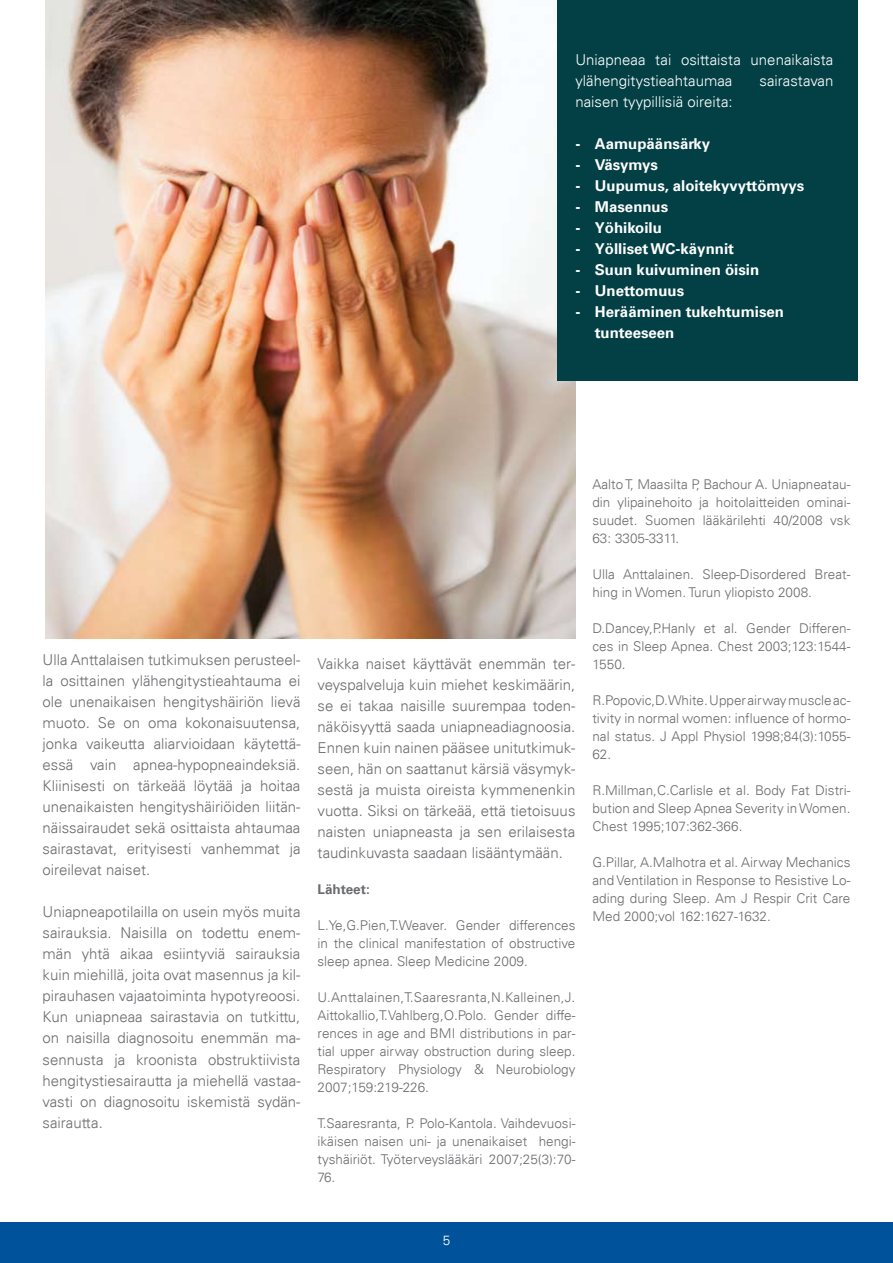
<style>
.page{position:relative;width:893px;height:1263px;background:#fff}
.page>*{position:absolute;margin:0;border:0;box-sizing:border-box;transform-origin:0 0}
.t1{font:300 15px/21px "Univers LT";color:#6b6c6f;text-align:justify}
.t2{font:700 15px/21px "Univers LT";color:#fff}
.t3{font:300 15px/21px "Univers LT";color:#fff}
.t4{font:300 13.5px/18px "Univers LT";color:#6b6c6f;text-align:justify}
.t5{font:700 13.5px "Univers LT";color:#6b6c6f}
.t6{font:300 13.5px "Univers LT";color:#fff}
</style>
<div class="page">
<img style="left:45px;top:0;width:530px;height:638px">
<div style="left:0;top:1222px;width:893px;height:41px;background:#00539b"></div>
<div style="left:557px;top:0;width:300px;height:381px;background:#034045"></div>
<p class="t3" style="left:575px;top:49px;width:259px">Uniapneaa tai osittaista unenaikaista ylähengitystieahtaumaa</p>
<p class="t3" style="left:760px;top:70px;width:75px">sairastavan</p>
<p class="t3" style="left:575px;top:91px;width:159px">naisen tyypillisiä oireita:</p>
<p class="t2" style="left:575px;top:133px;width:136px">- Aamupäänsärky</p>
<p class="t2" style="left:575px;top:154px;width:84px">- Väsymys</p>
<p class="t2" style="left:575px;top:175px;width:230px">- Uupumus, aloitekyvyttömyys</p>
<p class="t2" style="left:575px;top:196px;width:94px">- Masennus</p>
<p class="t2" style="left:575px;top:217px;width:88px">- Yöhikoilu</p>
<p class="t2" style="left:575px;top:238px;width:160px">- Yölliset WC-käynnit</p>
<p class="t2" style="left:575px;top:259px;width:185px">- Suun kuivuminen öisin</p>
<p class="t2" style="left:575px;top:280px;width:110px">- Unettomuus</p>
<p class="t2" style="left:595px;top:301px;width:191px;text-indent:-20px">- Herääminen tukehtumisen tunteeseen</p>
<p class="t1" style="left:43px;top:650px;width:259px">Ulla Anttalaisen tutkimuksen perusteel&shy;la osittainen ylähengitystieahtauma ei ole unenaikaisen hengityshäiriön lievä muoto. Se on oma kokonaisuutensa, jonka vaikeutta aliarvioidaan käytettä&shy;essä vain apnea-hypopneaindeksiä.<br>Kliinisesti on tärkeää löytää ja hoitaa unenaikaisten hengityshäiriöiden liitän&shy;näissairaudet sekä osittaista ahtaumaa sairastavat, erityisesti vanhemmat ja oireilevat naiset.</p>
<p class="t1" style="left:43px;top:902px;width:259px">Uniapneapotilailla on usein myös muita sairauksia. Naisilla on todettu enem&shy;män yhtä aikaa esiintyviä sairauksia kuin miehillä, joita ovat masennus ja kil&shy;pirauhasen vajaatoiminta hypotyreoosi.<br>Kun uniapneaa sairastavia on tutkittu, on naisilla diagnosoitu enemmän ma&shy;sennusta ja kroonista obstruktiivista hengitystiesairautta ja miehellä vastaa&shy;vasti on diagnosoitu iskemistä sydän&shy;sairautta.</p>
<p class="t1" style="left:317px;top:653px;width:259px">Vaikka naiset käyttävät enemmän ter&shy;veyspalveluja kuin miehet keskimäärin, se ei takaa naisille suurempaa toden&shy;näköisyyttä saada uniapneadiagnoosia.<br>Ennen kuin nainen pääsee unitutkimuk&shy;seen, hän on saattanut kärsiä väsymyk&shy;sestä ja muista oireista kymmenenkin vuotta. Siksi on tärkeää, että tietoisuus naisten uniapneasta ja sen erilaisesta taudinkuvasta saadaan lisääntymään.</p>
<p class="t5" style="left:317px;top:881px;width:54px">Lähteet:</p>
<p class="t4" style="left:317px;top:916px;width:259px">L.Ye,G.Pien,T.Weaver. Gender differences in the clinical manifestation of obstructive sleep apnea. Sleep Medicine 2009.</p>
<p class="t4" style="left:317px;top:988px;width:259px">U.Anttalainen,T.Saaresranta,N.Kalleinen,J.<br>Aittokallio,T.Vahlberg,O.Polo. Gender diffe&shy;rences in age and BMI distributions in par&shy;tial upper airway obstruction during sleep.<br>Respiratory Physiology &amp; Neurobiology 2007;159:219-226.</p>
<p class="t4" style="left:317px;top:1114px;width:259px">T.Saaresranta, P. Polo-Kantola. Vaihdevuosi&shy;ikäisen naisen uni- ja unenaikaiset hengi&shy;tyshäiriöt. Työterveyslääkäri 2007;25(3):70- 76.</p>
<p class="t4" style="left:592px;top:475px;width:259px">Aalto T, Maasilta P, Bachour A. Uniapneatau&shy;din ylipainehoito ja hoitolaitteiden ominai&shy;suudet. Suomen lääkärilehti 40/2008 vsk 63: 3305-3311.</p>
<p class="t4" style="left:592px;top:565px;width:259px">Ulla Anttalainen. Sleep-Disordered Breat&shy;hing in Women. Turun yliopisto 2008.</p>
<p class="t4" style="left:592px;top:619px;width:259px">D.Dancey,P.Hanly et al. Gender Differen&shy;ces in Sleep Apnea. Chest 2003;123:1544- 1550.</p>
<p class="t4" style="left:592px;top:691px;width:259px">R.Popovic,D.White. Upper airway muscle ac&shy;tivity in normal women: influence of hormo&shy;nal status. J Appl Physiol 1998;84(3):1055- 62.</p>
<p class="t4" style="left:592px;top:781px;width:259px">R.Millman,C.Carlisle et al. Body Fat Distri&shy;bution and Sleep Apnea Severity in Women.<br>Chest 1995;107:362-366.</p>
<p class="t4" style="left:592px;top:853px;width:259px">G.Pillar, A.Malhotra et al. Airway Mechanics and Ventilation in Response to Resistive Lo&shy;ading during Sleep. Am J Respir Crit Care Med 2000;vol 162:1627-1632.</p>
<p class="t6" style="left:443px;top:1232px;width:9px">5</p>
</div>
